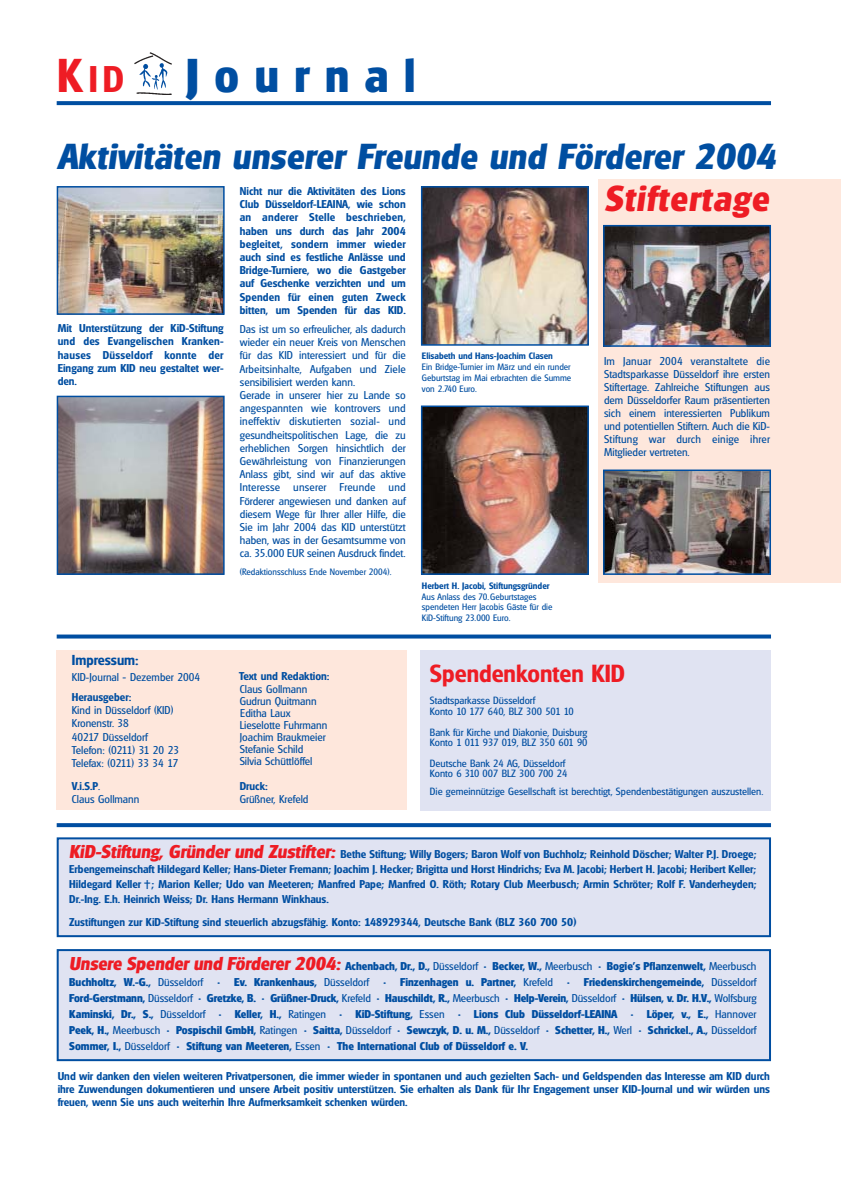
<style>
.page{position:relative;width:842px;height:1191px;background:#fff}
.page>*{position:absolute;margin:0;border:0;box-sizing:border-box;transform-origin:0 0}
.t1{font:700 46px "Glasgow";letter-spacing:.34em;color:#004ea1}
.t2{font:600 36px "Glasgow";color:#ee1c24}
.t3{font:italic 700 35px "Glasgow";letter-spacing:.01em;color:#004ea1}
.t4{font:italic 700 35px "Glasgow";letter-spacing:.035em;color:#ee1c24}
.t5{font:600 24px "Glasgow";color:#ee1c24}
.t6{font:600 14px "Glasgow";color:#004ea1}
.t7{font:600 11px/13.2px "Glasgow";color:#004ea1;text-align:justify}
.t8{font:11px/13.2px "Glasgow";color:#004ea1}
.t9{font:700 11px/16px "Glasgow";color:#004ea1}
.t10{font:10.2px/10.2px "Glasgow";color:#004ea1}
.t11{font:9px/10.8px "Glasgow";color:#004ea1;text-align:justify}
.t12{font:600 9px "Glasgow";color:#004ea1}
.s1{font-size:46px}
.s2{font-size:12px}
.s3{font-weight:600}
.s4{font-weight:700;font-style:italic;font-size:18px;color:#ee1c24}
.s5{font-weight:400}
.s6{font-style:italic;font-size:18px;color:#ee1c24}
</style>
<div class="page">
<img style="left:134px;top:52px;width:38px;height:43px">
<div style="left:57px;top:650px;width:350px;height:160px;background:#fee7dc"></div>
<div style="left:598px;top:179px;width:243px;height:403px;background:#fee7dc"></div>
<svg style="left:57px;top:101px;width:714px;height:4px;background:#0853a3"></svg>
<div style="left:421px;top:650px;width:350px;height:160px;background:#e0e3f2"></div>
<div style="left:58px;top:838px;width:712px;height:98px;background:#e0e3f2"></div>
<div style="left:57px;top:837px;width:714px;height:100px;border:2px solid #004ea1"></div>
<svg style="left:57px;top:823px;width:714px;height:4px;background:#0954a4"></svg>
<svg style="left:57px;top:635px;width:714px;height:4px;background:#1d62ab"></svg>
<div style="left:58px;top:950px;width:712px;height:110px;background:#e0e3f2"></div>
<div style="left:57px;top:949px;width:714px;height:112px;border:2px solid #004ea1"></div>
<img style="left:60px;top:189px;width:162px;height:123px">
<div style="left:57px;top:186px;width:168px;height:129px;border:2px solid #004ea1"></div>
<img style="left:60px;top:399px;width:162px;height:173px">
<div style="left:57px;top:396px;width:168px;height:179px;border:2px solid #004ea1"></div>
<img style="left:424px;top:189px;width:162px;height:154px">
<div style="left:421px;top:186px;width:168px;height:160px;border:2px solid #004ea1"></div>
<img style="left:424px;top:409px;width:162px;height:163px">
<div style="left:421px;top:406px;width:168px;height:169px;border:2px solid #004ea1"></div>
<img style="left:606px;top:228px;width:162px;height:116px">
<div style="left:603px;top:225px;width:168px;height:122px;border:2px solid #004ea1"></div>
<img style="left:606px;top:473px;width:162px;height:99px">
<div style="left:603px;top:470px;width:168px;height:105px;border:2px solid #004ea1"></div>
<h2 class="t2" style="left:57px;top:68px;width:68px"><span class="s1">K</span>ID</h2>
<h1 class="t1" style="left:186px;top:61px;width:231px">Journal</h1>
<h3 class="t3" style="left:58px;top:145px;width:719px">Aktivitäten unserer Freunde und Förderer 2004</h3>
<p class="t7" style="left:58px;top:323px;width:167px">Mit Unterstützung der KiD-Stiftung und des Evangelischen Kranken&shy;hauses Düsseldorf konnte der Eingang zum KID neu gestaltet wer&shy;den.</p>
<p class="t7" style="left:240px;top:186px;width:167px">Nicht nur die Aktivitäten des Lions Club Düsseldorf-LEAINA, wie schon an anderer Stelle beschrieben, haben uns durch das Jahr 2004 begleitet, sondern immer wieder auch sind es festliche Anlässe und Bridge-Turniere, wo die Gastgeber auf Geschenke verzichten und um Spenden für einen guten Zweck bitten, um Spenden für das KID.</p>
<p class="t8" style="left:240px;top:324px;width:167px">Das ist um so erfreulicher, als dadurch wieder ein neuer Kreis von Menschen für das KID interessiert und für die Arbeitsinhalte, Aufgaben und Ziele sensibilisiert werden kann.<br>Gerade in unserer hier zu Lande so angespannten wie kontrovers und ineffektiv diskutierten sozial- und gesundheitspolitischen Lage, die zu erheblichen Sorgen hinsichtlich der Gewährleistung von Finanzierungen Anlass gibt, sind wir auf das aktive Interesse unserer Freunde und Förderer angewiesen und danken auf diesem Wege für Ihrer aller Hilfe, die Sie im Jahr 2004 das KID unterstützt haben, was in der Gesamtsumme von ca. 35.000 EUR seinen Ausdruck findet.</p>
<p class="t11" style="left:240px;top:568px;width:153px">(Redaktionsschluss Ende November 2004).</p>
<p class="t6" style="left:72px;top:656px;width:68px">Impressum:</p>
<p class="t8" style="left:72px;top:668px;width:130px;line-height:20.4px">KID-Journal <span class="s2">-</span> Dezember 2004<br><span class="s3">Herausgeber:</span></p>
<p class="t8" style="left:72px;top:705px;width:109px">Kind in Düsseldorf (KID)<br>Kronenstr. 38<br>40217 Düsseldorf<br>Telefon: (0211) 31 20 23<br>Telefax: (0211) 33 34 17</p>
<p class="t8" style="left:72px;top:781px;width:69px"><span class="s3">V.i.S.P</span>.<br>Claus Gollmann</p>
<p class="t7" style="left:239px;top:671px;width:92px">Text und Redaktion:</p>
<p class="t8" style="left:240px;top:685px;width:89px;line-height:12px">Claus Gollmann<br>Gudrun Quitmann<br>Editha Laux<br>Lieselotte Fuhrmann<br>Joachim Braukmeier<br>Stefanie Schild<br>Silvia Schüttlöffel</p>
<p class="t7" style="left:240px;top:781px;width:30px">Druck:</p>
<p class="t8" style="left:240px;top:794px;width:70px">Grüßner, Krefeld</p>
<h3 class="t4" style="left:604px;top:187px;width:166px">Stiftertage</h3>
<p class="t12" style="left:422px;top:353px;width:133px">Elisabeth und Hans-Joachim Clasen</p>
<p class="t11" style="left:422px;top:362px;width:151px">Ein Bridge-Turnier im März und ein runder Geburtstag im Mai erbrachten die Summe von 2.740 Euro.</p>
<p class="t8" style="left:604px;top:356px;width:167px;text-align:justify">Im Januar 2004 veranstaltete die Stadtsparkasse Düsseldorf ihre ersten Stiftertage. Zahlreiche Stiftungen aus dem Düsseldorfer Raum präsentierten sich einem interessierten Publikum und potentiellen Stiftern. Auch die KiD-Stiftung war durch einige ihrer Mitglieder vertreten.</p>
<p class="t12" style="left:422px;top:583px;width:129px">Herbert H. Jacobi, Stiftungsgründer</p>
<p class="t11" style="left:422px;top:592px;width:132px;text-align:left">Aus Anlass des 70.Geburtstages spendeten Herr Jacobis Gäste für die<br>KiD-Stiftung 23.000 Euro.</p>
<h3 class="t5" style="left:430px;top:666px;width:196px">Spendenkonten KID</h3>
<p class="t10" style="left:430px;top:696px;width:145px;line-height:10.8px">Stadtsparkasse Düsseldorf<br>Konto 10 177 640, BLZ 300 501 10</p>
<p class="t10" style="left:430px;top:728px;width:159px">Bank für Kirche und Diakonie, Duisburg<br>Konto 1 011 937 019, BLZ 350 601 90</p>
<p class="t10" style="left:430px;top:759px;width:139px">Deutsche Bank 24 AG, Düsseldorf<br>Konto 6 310 007 BLZ 300 700 24</p>
<p class="t10" style="left:430px;top:787px;width:335px">Die gemeinnützige Gesellschaft ist berechtigt, Spendenbestätigungen auszustellen.</p>
<p class="t7" style="left:69px;top:848px;width:689px;line-height:15px"><span class="s4">KiD-Stiftung, Gründer und Zustifter:</span> Bethe Stiftung; Willy Bogers; Baron Wolf von Buchholz; Reinhold Döscher; Walter P.J. Droege; Erbengemeinschaft Hildegard Keller; Hans-Dieter Fremann; Joachim J. Hecker; Brigitta und Horst Hindrichs; Eva M. Jacobi; Herbert H. Jacobi; Heribert Keller; Hildegard Keller <span class="s5">†</span>; Marion Keller; Udo van Meeteren; Manfred Pape; Manfred O. Röth; Rotary Club Meerbusch; Armin Schröter; Rolf F. Vanderheyden; Dr.-Ing. E.h. Heinrich Weiss; Dr. Hans Hermann Winkhaus.</p>
<p class="t7" style="left:69px;top:917px;width:509px">Zustiftungen zur KiD-Stiftung sind steuerlich abzugsfähig. Konto: 148929344, Deutsche Bank (BLZ 360 700 50)</p>
<p class="t9" style="left:69px;top:959px;width:689px"><span class="s6">Unsere Spender und Förderer 2004:</span> Achenbach, Dr., D., <span class="s5">Düsseldorf</span> • Becker, W., <span class="s5">Meerbusch</span> • Bogie’s Pflanzenwelt, <span class="s5">Meerbusch<br></span>Buchholtz, W.-G., <span class="s5">Düsseldorf</span></p>
<p class="t9" style="left:69px;top:975px;width:689px;text-align:justify;text-indent:498px">• Friedenskirchengemeinde, <span class="s5">Düsseldorf </span>Ford-Gerstmann, <span class="s5">Düsseldorf</span> • Gretzke, B. • Grüßner-Druck, <span class="s5">Krefeld</span> • Hauschildt, R., <span class="s5">Meerbusch</span> • Help-Verein, <span class="s5">Düsseldorf</span> • Hülsen, v. Dr. H.V., <span class="s5">Wolfsburg </span>Kaminski, Dr., S., <span class="s5">Düsseldorf</span> • Keller, H., <span class="s5">Ratingen</span> • KiD-Stiftung, <span class="s5">Essen</span> • Lions Club Düsseldorf-LEAINA • Löper, v., E., <span class="s5">Hannover </span>Peek, H., <span class="s5">Meerbusch</span> • Pospischil GmbH, <span class="s5">Ratingen</span> • Saitta, <span class="s5">Düsseldorf</span> • Sewczyk, D. u. M., <span class="s5">Düsseldorf</span> • Schetter, H., <span class="s5">Werl</span> • Schrickel., A., <span class="s5">Düsseldorf </span>Sommer, I., <span class="s5">Düsseldorf</span> • Stiftung van Meeteren, <span class="s5">Essen</span> • The International Club of Düsseldorf e. V.</p>
<p class="t9" style="left:217px;top:975px;width:153px">• Ev. Krankenhaus, <span class="s5">Düsseldorf</span></p>
<p class="t9" style="left:383px;top:975px;width:171px">• Finzenhagen u. Partner, <span class="s5">Krefeld</span></p>
<p class="t7" style="left:58px;top:1071px;width:714px">Und wir danken den vielen weiteren Privatpersonen, die immer wieder in spontanen und auch gezielten Sach- und Geldspenden das Interesse am KID durch ihre Zuwendungen dokumentieren und unsere Arbeit positiv unterstützen. Sie erhalten als Dank für Ihr Engagement unser KID-Journal und wir würden uns freuen, wenn Sie uns auch weiterhin Ihre Aufmerksamkeit schenken würden.</p>
</div>
